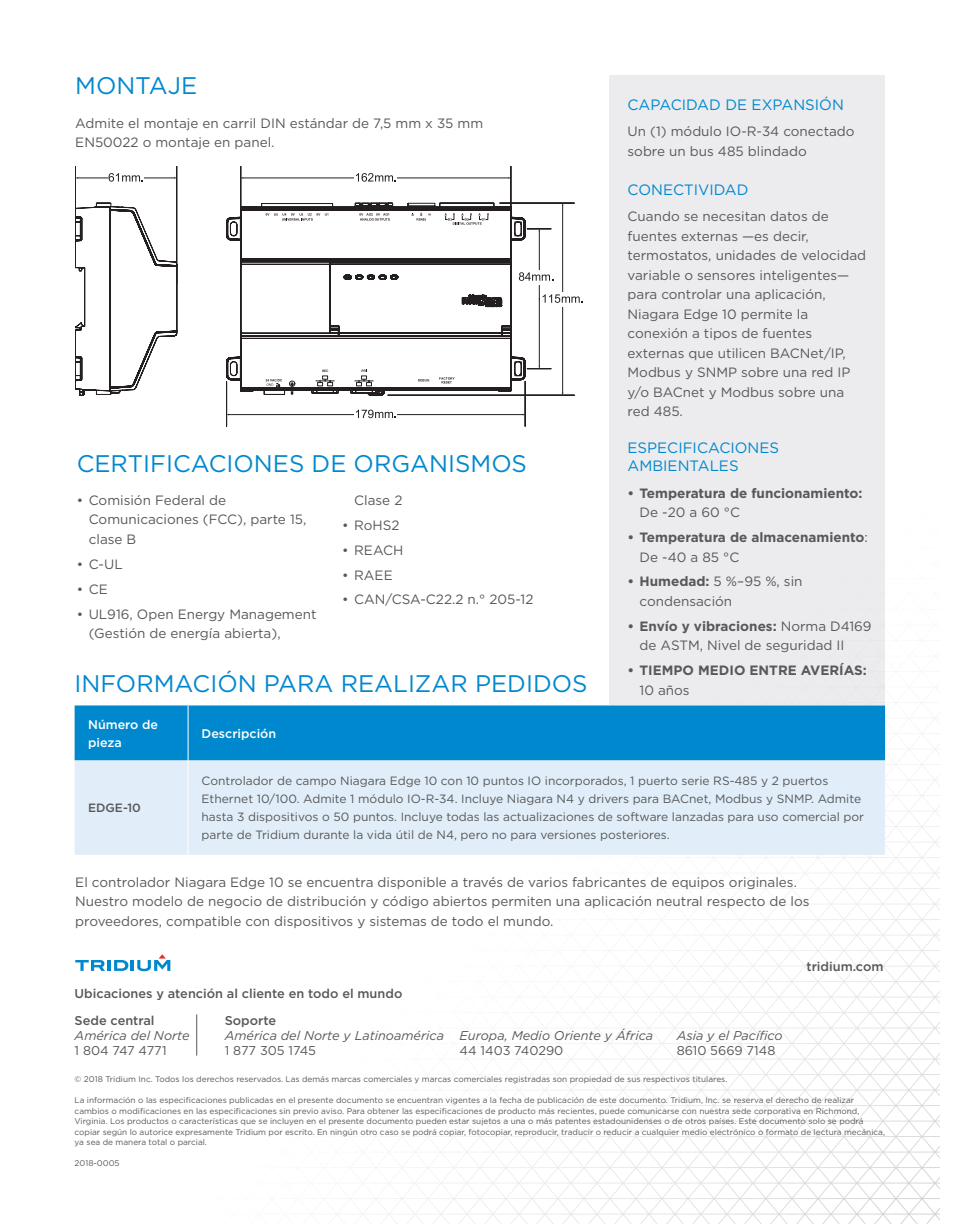
<style>
.page{position:relative;width:961px;height:1231px;background:#fff}
.page>*{position:absolute;margin:0;border:0;box-sizing:border-box;transform-origin:0 0}
.t1{font:24px "Gotham";color:#0088ce}
.Sub_Header{font:15px/18px "Gotham";color:#0088ce}
.t2{font:13.5px/19.5px "Gotham";color:#57585a}
.t3{font:700 13.5px/19.5px "Gotham";color:#57585a}
.t4{font:italic 12.75px/15.3px "Gotham";color:#57585a}
.t5{font:500 12.75px "Gotham";color:#57585a}
.t6{font:500 12.45px/18px "Gotham";color:#fff}
.Body_Copy{font:12px/18px "Gotham";color:#57585a}
.Body_Copy-2{font:500 12px "Gotham";color:#57585a}
.Footer_Copy{font:8.25px/10.5px "Gotham";color:#57585a}
.s1{font-weight:400}
.s2{font-weight:700}
.s3{font-style:normal}
</style>
<div class="page">
<div style="left:609px;top:75px;width:276px;height:630px;background:#ececee"></div>
<div style="left:188px;top:248px;width:751px;height:975px;background:linear-gradient(to right,#fff,#f3f3f4)"></div>
<svg style="left:75px;top:954px;width:95px;height:17px"></svg>
<hr style="left:196px;top:1014px;width:1px;height:41px;background:#57585a">
<hr style="left:510px;top:166px;width:1px;height:52px;background:#231f20">
<hr style="left:240px;top:166px;width:1px;height:52px;background:#231f20">
<hr style="left:376px;top:178px;width:132px;height:1px;background:#231f20">
<hr style="left:243px;top:178px;width:133px;height:1px;background:#231f20">
<div style="left:354px;top:171px;width:43px;height:14px;background:#fff"></div>
<svg style="left:356px;top:173px;width:40px;height:9px"></svg>
<hr style="left:525px;top:381px;width:1px;height:45px;background:#231f20">
<hr style="left:226px;top:381px;width:1px;height:45px;background:#231f20">
<hr style="left:376px;top:414px;width:147px;height:1px;background:#231f20">
<hr style="left:229px;top:414px;width:147px;height:1px;background:#231f20">
<div style="left:354px;top:407px;width:43px;height:14px;background:#fff"></div>
<svg style="left:356px;top:409px;width:40px;height:9px"></svg>
<svg style="left:226px;top:203px;width:299px;height:193px"></svg>
<svg style="left:289px;top:381px;width:6px;height:6px"></svg>
<svg style="left:266px;top:213px;width:62px;height:8px"></svg>
<svg style="left:359px;top:213px;width:31px;height:8px"></svg>
<svg style="left:411px;top:212px;width:20px;height:9px"></svg>
<svg style="left:316px;top:369px;width:18px;height:17px"></svg>
<svg style="left:355px;top:370px;width:18px;height:16px"></svg>
<svg style="left:265px;top:379px;width:17px;height:8px"></svg>
<svg style="left:439px;top:377px;width:15px;height:6px"></svg>
<svg style="left:418px;top:379px;width:11px;height:2px"></svg>
<hr style="left:500px;top:203px;width:74px;height:1px;background:#231f20">
<hr style="left:388px;top:395px;width:186px;height:1px;background:#231f20">
<hr style="left:562px;top:205px;width:1px;height:94px;background:#231f20">
<hr style="left:562px;top:299px;width:1px;height:94px;background:#231f20">
<div style="left:541px;top:292px;width:43px;height:14px;background:#fff"></div>
<svg style="left:514px;top:222px;width:69px;height:154px"></svg>
<svg style="left:444px;top:213px;width:45px;height:12px"></svg>
<div style="left:75px;top:705px;width:810px;height:55px;background:#0088ce"></div>
<div style="left:75px;top:760px;width:810px;height:94px;background:#e1edf8"></div>
<hr style="left:188px;top:705px;width:1px;height:55px;background:#fff">
<hr style="left:188px;top:760px;width:1px;height:94px;background:#fff">
<hr style="left:176px;top:166px;width:1px;height:118px;background:#231f20">
<hr style="left:75px;top:166px;width:1px;height:80px;background:#231f20">
<hr style="left:126px;top:178px;width:48px;height:1px;background:#231f20">
<hr style="left:78px;top:178px;width:48px;height:1px;background:#231f20">
<div style="left:108px;top:171px;width:36px;height:14px;background:#fff"></div>
<svg style="left:108px;top:173px;width:35px;height:9px"></svg>
<svg style="left:75px;top:203px;width:102px;height:193px"></svg>
<p class="t1" style="left:75px;top:71px;width:123px">MONTAJE</p>
<p class="t2" style="left:75px;top:113px;width:409px">Admite el montaje en carril DIN estándar de 7,5 mm x 35 mm<br>EN50022 o montaje en panel.</p>
<p class="t1" style="left:77px;top:448px;width:452px">CERTIFICACIONES DE ORGANISMOS</p>
<p class="t2" style="left:89px;top:490px;width:219px;text-indent:-12px">• Comisión Federal de<br>Comunicaciones (FCC), parte 15, clase B</p>
<p class="t2" style="left:77px;top:554px;width:47px">• C-UL</p>
<p class="t2" style="left:77px;top:579px;width:33px">• CE</p>
<p class="t2" style="left:89px;top:604px;width:229px;text-indent:-12px">• UL916, Open Energy Management (Gestión de energía abierta),</p>
<p class="t2" style="left:354px;top:490px;width:50px">Clase 2</p>
<p class="t2" style="left:342px;top:515px;width:59px">• RoHS2</p>
<p class="t2" style="left:342px;top:540px;width:63px">• REACH</p>
<p class="t2" style="left:342px;top:565px;width:52px">• RAEE</p>
<p class="t2" style="left:342px;top:589px;width:193px">• CAN/CSA-C22.2 n.° 205-12</p>
<p class="t1" style="left:75px;top:668px;width:514px">INFORMACIÓN PARA REALIZAR PEDIDOS</p>
<p class="t6" style="left:88px;top:715px;width:71px">Número de pieza</p>
<p class="t6" style="left:201px;top:724px;width:76px">Descripción</p>
<p class="Sub_Header" style="left:627px;top:95px;width:218px">CAPACIDAD DE EXPANSIÓN</p>
<p class="t2" style="left:627px;top:121px;width:228px">Un (1) módulo IO-R-34 conectado sobre un bus 485 blindado</p>
<p class="Sub_Header" style="left:627px;top:180px;width:122px">CONECTIVIDAD</p>
<p class="t2" style="left:627px;top:206px;width:240px">Cuando se necesitan datos de fuentes externas —es decir, termostatos, unidades de velocidad variable o sensores inteligentes— para controlar una aplicación,<br>Niagara Edge 10 permite la conexión a tipos de fuentes externas que utilicen BACNet/IP,<br>Modbus y SNMP sobre una red IP y/o BACnet y Modbus sobre una red 485.</p>
<p class="Sub_Header" style="left:627px;top:439px;width:153px">ESPECIFICACIONES<br>AMBIENTALES</p>
<p class="t3" style="left:639px;top:483px;width:224px;text-indent:-12px">• Temperatura de funcionamiento:<br><span class="s1">De -20 a 60 °C</span></p>
<p class="t3" style="left:639px;top:527px;width:230px;text-indent:-12px">• Temperatura de almacenamiento<span class="s1">:<br>De -40 a 85 °C</span></p>
<p class="t2" style="left:639px;top:571px;width:164px;text-indent:-12px"><span class="s2">• Humedad:</span> 5 %–95 %, sin condensación</p>
<p class="t2" style="left:639px;top:616px;width:233px;text-indent:-12px"><span class="s2">• Envío y vibraciones:</span> Norma D4169 de ASTM, Nivel de seguridad II</p>
<p class="t3" style="left:639px;top:660px;width:229px;text-indent:-12px">• TIEMPO MEDIO ENTRE AVERÍAS:<br><span class="s1">10 años</span></p>
<p class="Body_Copy-2" style="left:88px;top:800px;width:54px">EDGE-10</p>
<p class="Body_Copy" style="left:201px;top:772px;width:664px">Controlador de campo Niagara Edge 10 con 10 puntos IO incorporados, 1 puerto serie RS-485 y 2 puertos Ethernet 10/100. Admite 1 módulo IO-R-34. Incluye Niagara N4 y drivers para BACnet, Modbus y SNMP. Admite hasta 3 dispositivos o 50 puntos. Incluye todas las actualizaciones de software lanzadas para uso comercial por parte de Tridium durante la vida útil de N4, pero no para versiones posteriores.</p>
<p class="t2" style="left:75px;top:872px;width:735px">El controlador Niagara Edge 10 se encuentra disponible a través de varios fabricantes de equipos originales.<br>Nuestro modelo de negocio de distribución y código abiertos permiten una aplicación neutral respecto de los proveedores, compatible con dispositivos y sistemas de todo el mundo.</p>
<p class="t5" style="left:75px;top:985px;width:329px">Ubicaciones y atención al cliente en todo el mundo</p>
<p class="t5" style="left:75px;top:1011px;width:81px">Sede central</p>
<p class="t4" style="left:75px;top:1027px;width:117px">América del Norte<br><span class="s3">1 804 747 4771</span></p>
<p class="t5" style="left:225px;top:1011px;width:53px">Soporte</p>
<p class="t4" style="left:225px;top:1027px;width:221px">América del Norte y Latinoamérica<br><span class="s3">1 877 305 1745</span></p>
<p class="t4" style="left:459px;top:1027px;width:195px">Europa, Medio Oriente y África<br><span class="s3">44 1403 740290</span></p>
<p class="t4" style="left:676px;top:1027px;width:107px">Asia y el Pacífico<br><span class="s3">8610 5669 7148</span></p>
<p class="t5" style="left:806px;top:958px;width:79px">tridium.com</p>
<p class="Footer_Copy" style="left:75px;top:1073px;width:654px">© 2018 Tridium Inc. Todos los derechos reservados. Las demás marcas comerciales y marcas comerciales registradas son propiedad de sus respectivos titulares.</p>
<p class="Footer_Copy" style="left:75px;top:1094px;width:812px">La información o las especificaciones publicadas en el presente documento se encuentran vigentes a la fecha de publicación de este documento. Tridium, Inc. se reserva el derecho de realizar cambios o modificaciones en las especificaciones sin previo aviso. Para obtener las especificaciones de producto más recientes, puede comunicarse con nuestra sede corporativa en Richmond, Virginia. Los productos o características que se incluyen en el presente documento pueden estar sujetos a una o más patentes estadounidenses o de otros países. Este documento solo se podrá copiar según lo autorice expresamente Tridium por escrito. En ningún otro caso se podrá copiar, fotocopiar, reproducir, traducir o reducir a cualquier medio electrónico o formato de lectura mecánica, ya sea de manera total o parcial.</p>
<p class="Footer_Copy" style="left:75px;top:1157px;width:47px">2018-0005</p>
</div>
